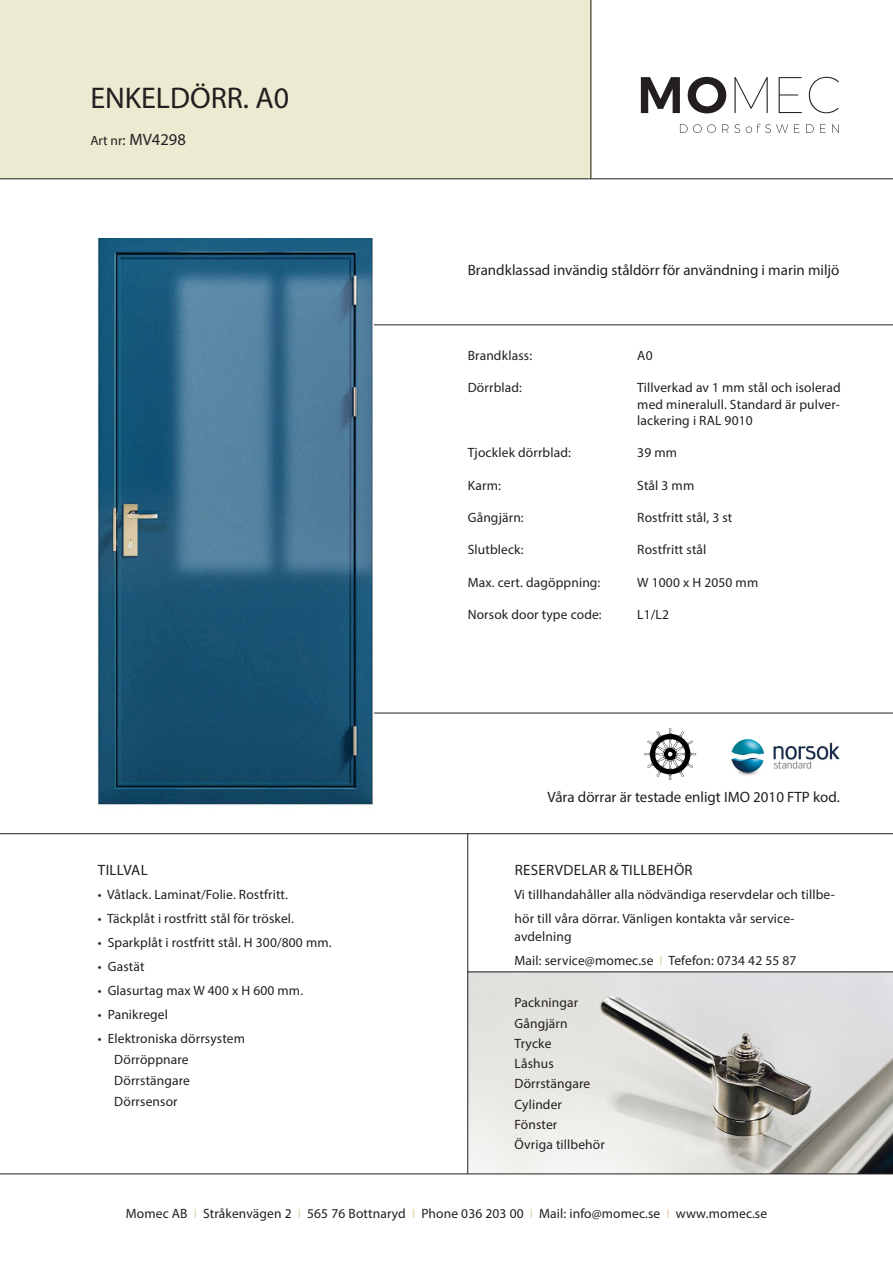
<style>
.page{position:relative;width:893px;height:1263px;background:#fff}
.page>*{position:absolute;margin:0;border:0;box-sizing:border-box;transform-origin:0 0}
.t1{font:30px "Myriad Pro";color:#231f20}
.t2{font:16.5px "Myriad Pro";color:#231f20}
.t3{font:15px "Myriad Pro";color:#231f20}
.t4{font:15px "Myriad Pro";letter-spacing:.02em;color:#231f20}
.t5{font:13.5px/16.2px "Myriad Pro";letter-spacing:.01em;color:#231f20;text-align:justify}
.s1{font-size:13.5px}
.s2{font-size:15px}
.s3{color:#dfd3a2}
</style>
<div class="page">
<img style="left:468px;top:973px;width:425px;height:201px">
<hr style="left:468px;top:972px;width:425px;height:1px;background:#231f20">
<div style="left:0;top:0;width:591px;height:179px;background:#edead2"></div>
<svg style="left:680px;top:124px;width:36px;height:9px"></svg>
<svg style="left:722px;top:124px;width:6px;height:9px"></svg>
<svg style="left:734px;top:124px;width:6px;height:9px"></svg>
<svg style="left:746px;top:124px;width:42px;height:9px"></svg>
<svg style="left:794px;top:124px;width:6px;height:9px"></svg>
<svg style="left:806px;top:124px;width:8px;height:9px"></svg>
<svg style="left:820px;top:124px;width:6px;height:9px"></svg>
<svg style="left:832px;top:124px;width:7px;height:9px"></svg>
<svg style="left:734px;top:77px;width:34px;height:36px"></svg>
<svg style="left:779px;top:77px;width:23px;height:36px"></svg>
<svg style="left:809px;top:77px;width:30px;height:36px"></svg>
<svg style="left:641px;top:77px;width:39px;height:36px"></svg>
<svg style="left:688px;top:77px;width:38px;height:36px"></svg>
<hr style="left:0;top:179px;width:893px;height:1px;background:#231f20">
<hr style="left:591px;top:0;width:1px;height:179px;background:#231f20">
<hr style="left:367px;top:713px;width:526px;height:1px;background:#231f20">
<hr style="left:367px;top:325px;width:526px;height:1px;background:#231f20">
<hr style="left:0;top:1174px;width:893px;height:1px;background:#231f20">
<hr style="left:0;top:833px;width:893px;height:1px;background:#231f20">
<hr style="left:467px;top:833px;width:1px;height:341px;background:#231f20">
<svg style="left:644px;top:728px;width:52px;height:52px"></svg>
<img style="left:731px;top:739px;width:109px;height:37px">
<img style="left:98px;top:238px;width:275px;height:567px">
<p class="t1" style="left:90px;top:79px;width:200px">ENKELDÖRR. A0</p>
<p class="t2" style="left:90px;top:130px;width:97px"><span class="s1">Art nr</span><span class="s2">:</span> MV4298</p>
<p class="t4" style="left:98px;top:860px;width:51px">TILLVAL</p>
<p class="t5" style="left:98px;top:886px;width:192px">• Våtlack. Laminat/Folie. Rostfritt.</p>
<p class="t5" style="left:98px;top:910px;width:198px">• Täckplåt i rostfritt stål för tröskel.</p>
<p class="t5" style="left:98px;top:934px;width:235px">• Sparkplåt i rostfritt stål. H 300/800 mm.</p>
<p class="t5" style="left:98px;top:958px;width:48px">• Gastät</p>
<p class="t5" style="left:98px;top:982px;width:207px">• Glasurtag max W 400 x H 600 mm.</p>
<p class="t5" style="left:98px;top:1006px;width:72px">• Panikregel</p>
<p class="t5" style="left:98px;top:1030px;width:149px">• Elektroniska dörrsystem</p>
<p class="t5" style="left:114px;top:1051px;width:76px">Dörröppnare</p>
<p class="t5" style="left:114px;top:1072px;width:77px">Dörrstängare</p>
<p class="t5" style="left:114px;top:1093px;width:65px">Dörrsensor</p>
<p class="t3" style="left:468px;top:261px;width:373px">Brandklassad invändig ståldörr för användning i marin miljö</p>
<p class="t5" style="left:468px;top:347px;width:66px">Brandklass:</p>
<p class="t5" style="left:637px;top:347px;width:17px">A0</p>
<p class="t5" style="left:468px;top:380px;width:56px">Dörrblad:</p>
<p class="t5" style="left:637px;top:380px;width:205px">Tillverkad av 1 mm stål och isolerad med mineralull. Standard är pulver&shy;lackering i RAL 9010</p>
<p class="t5" style="left:468px;top:444px;width:105px">Tjocklek dörrblad:</p>
<p class="t5" style="left:637px;top:444px;width:41px">39 mm</p>
<p class="t5" style="left:468px;top:477px;width:35px">Karm:</p>
<p class="t5" style="left:637px;top:477px;width:59px">Stål 3 mm</p>
<p class="t5" style="left:468px;top:509px;width:57px">Gångjärn:</p>
<p class="t5" style="left:637px;top:509px;width:97px">Rostfritt stål, 3 st</p>
<p class="t5" style="left:468px;top:542px;width:57px">Slutbleck:</p>
<p class="t5" style="left:637px;top:542px;width:71px">Rostfritt stål</p>
<p class="t5" style="left:468px;top:574px;width:134px">Max. cert. dagöppning:</p>
<p class="t5" style="left:637px;top:574px;width:123px">W 1000 x H 2050 mm</p>
<p class="t5" style="left:468px;top:606px;width:136px">Norsok door type code:</p>
<p class="t5" style="left:637px;top:606px;width:33px">L1/L2</p>
<p class="t3" style="left:547px;top:788px;width:294px">Våra dörrar är testade enligt IMO 2010 FTP kod.</p>
<p class="t4" style="left:515px;top:860px;width:180px">RESERVDELAR &amp; TILLBEHÖR</p>
<p class="t5" style="left:514px;top:882px;width:322px;line-height:24px">Vi tillhandahåller alla nödvändiga reservdelar och tillbe&shy;hör till våra dörrar. Vänligen kontakta vår service-</p>
<p class="t5" style="left:514px;top:928px;width:59px">avdelning</p>
<p class="t5" style="left:514px;top:952px;width:283px">Mail: service@momec.se <span class="s3">I</span> Tefefon: 0734 42 55 87</p>
<p class="t5" style="left:514px;top:994px;width:65px">Packningar</p>
<p class="t5" style="left:514px;top:1015px;width:55px">Gångjärn</p>
<p class="t5" style="left:514px;top:1035px;width:38px">Trycke</p>
<p class="t5" style="left:514px;top:1055px;width:41px">Låshus</p>
<p class="t5" style="left:514px;top:1075px;width:77px">Dörrstängare</p>
<p class="t5" style="left:514px;top:1096px;width:49px">Cylinder</p>
<p class="t5" style="left:514px;top:1116px;width:44px">Fönster</p>
<p class="t5" style="left:514px;top:1136px;width:92px">Övriga tillbehör</p>
<p class="t5" style="left:126px;top:1205px;width:643px">Momec AB <span class="s3">I</span> Stråkenvägen 2 <span class="s3">I</span> 565 76 Bottnaryd <span class="s3">I</span> Phone 036 203 00 <span class="s3">I</span> Mail: info@momec.se <span class="s3">I</span> www.momec.se</p>
</div>
